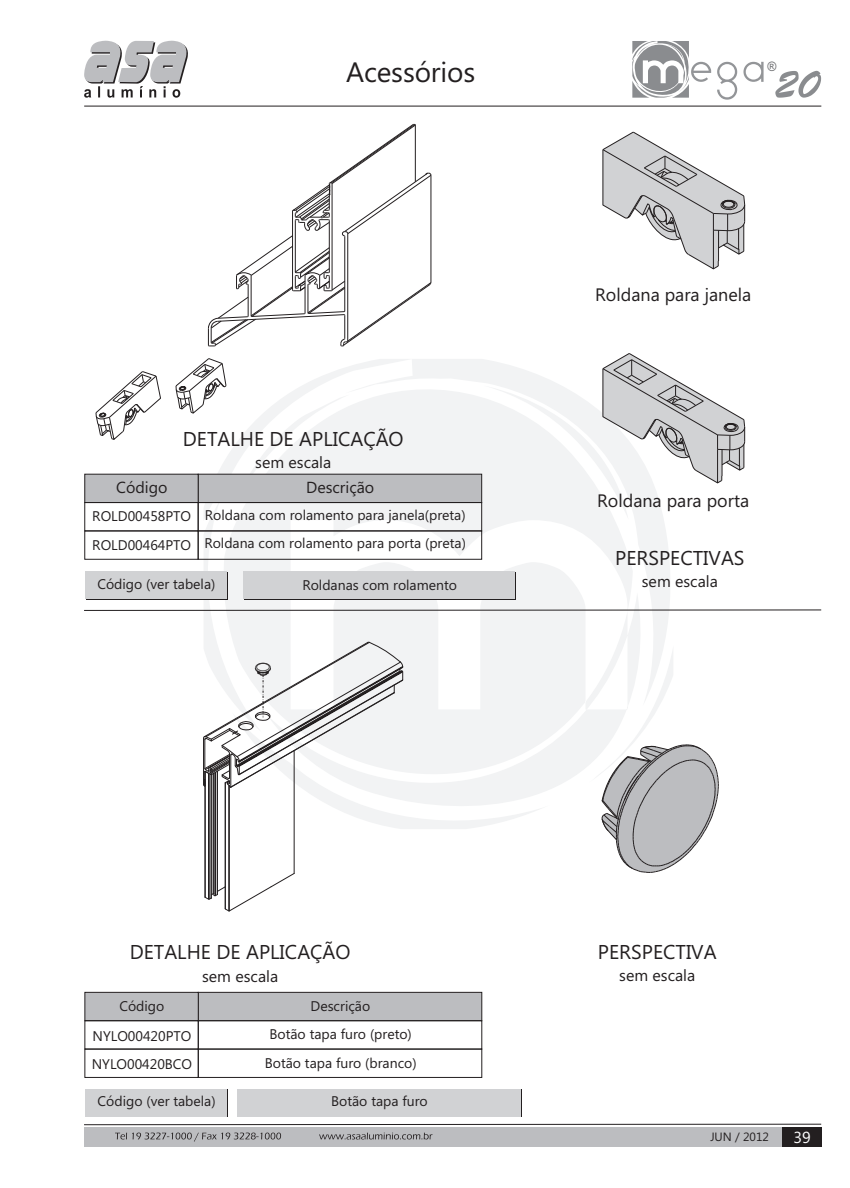
<style>
.page{position:relative;width:850px;height:1188px;background:#fff}
.page>*{position:absolute;margin:0;border:0;box-sizing:border-box;transform-origin:0 0}
.t1{font:28px "Ebrima";letter-spacing:-.005em;color:#231f20}
.t2{font:20px "Ebrima";color:#231f20}
.t3{font:18px "Ebrima";color:#231f20}
.t4{font:16px "Ebrima";color:#231f20}
.t5{font:16px "Ebrima";color:#fff}
.t6{font:14px/28.4px "Ebrima";color:#231f20}
.t7{font:13px "Arial";color:#6c6d70;scale:.93 1}
.t8{font:12px "Ebrima";color:#231f20}
</style>
<div class="page">
<svg style="left:193px;top:359px;width:484px;height:470px;fill:#f2f3f4"></svg>
<hr style="left:84px;top:106px;width:737px;height:1px;background:#231f20">
<svg style="left:84px;top:41px;width:104px;height:57px"></svg>
<div style="left:84px;top:1126px;width:737px;height:20px;background:#bcbdc0"></div>
<div style="left:782px;top:1126px;width:40px;height:20px;background:#231f20"></div>
<hr style="left:84px;top:1123px;width:737px;height:1px;background:#231f20">
<svg style="left:632px;top:41px;width:131px;height:59px"></svg>
<svg style="left:775px;top:71px;width:46px;height:27px"></svg>
<div style="left:198px;top:474px;width:284px;height:28px;background:#bcbdc0;border:1px solid #231f20"></div>
<div style="left:85px;top:474px;width:113px;height:28px;background:#bcbdc0;border:1px solid #231f20"></div>
<svg style="left:86px;top:571px;width:142px;height:28px"></svg>
<div style="left:85px;top:571px;width:142px;height:27px;background:#d1d2d4"></div>
<svg style="left:245px;top:571px;width:271px;height:28px"></svg>
<div style="left:244px;top:571px;width:271px;height:27px;background:#d1d2d4"></div>
<div style="left:198px;top:502px;width:284px;height:29px;border:1px solid #231f20"></div>
<div style="left:85px;top:502px;width:113px;height:29px;border:1px solid #231f20"></div>
<div style="left:198px;top:530px;width:284px;height:29px;border:1px solid #231f20"></div>
<div style="left:85px;top:530px;width:113px;height:29px;border:1px solid #231f20"></div>
<svg style="left:603px;top:132px;width:142px;height:137px"></svg>
<svg style="left:603px;top:353px;width:142px;height:130px"></svg>
<svg style="left:96px;top:371px;width:65px;height:69px"></svg>
<hr style="left:431px;top:175px;width:1px;height:107px;background:#231f20">
<svg style="left:208px;top:124px;width:223px;height:222px"></svg>
<svg style="left:176px;top:358px;width:50px;height:55px"></svg>
<hr style="left:84px;top:609px;width:737px;height:1px;background:#231f20">
<div style="left:85px;top:1088px;width:142px;height:28px;background:#d1d2d4"></div>
<div style="left:237px;top:1088px;width:284px;height:28px;background:#d1d2d4"></div>
<svg style="left:601px;top:743px;width:118px;height:130px"></svg>
<div style="left:198px;top:991px;width:284px;height:29px;background:#bcbdc0;border:1px solid #231f20"></div>
<div style="left:85px;top:991px;width:113px;height:29px;background:#bcbdc0;border:1px solid #231f20"></div>
<div style="left:198px;top:1020px;width:284px;height:29px;border:1px solid #231f20"></div>
<div style="left:85px;top:1020px;width:113px;height:29px;border:1px solid #231f20"></div>
<div style="left:198px;top:1048px;width:284px;height:29px;border:1px solid #231f20"></div>
<div style="left:85px;top:1048px;width:113px;height:29px;border:1px solid #231f20"></div>
<svg style="left:203px;top:641px;width:200px;height:270px"></svg>
<svg style="left:115px;top:1132px;width:317px;height:9px"></svg>
<h1 class="t1" style="left:346px;top:61px;width:131px">Acessórios</h1>
<h2 class="t2" style="left:183px;top:431px;width:222px">DETALHE DE APLICAÇÃO</h2>
<p class="t4" style="left:255px;top:456px;width:78px">sem escala</p>
<p class="t4" style="left:116px;top:481px;width:53px">Código</p>
<p class="t4" style="left:306px;top:480px;width:70px">Descrição</p>
<p class="t6" style="left:92px;top:503px;width:100px">ROLD00458PTO<br>ROLD00464PTO</p>
<p class="t6" style="left:204px;top:502px;width:263px">Roldana com rolamento para janela(preta)<br>Roldana com rolamento para porta (preta)</p>
<p class="t6" style="left:302px;top:572px;width:156px">Roldanas com rolamento</p>
<p class="t6" style="left:97px;top:571px;width:119px">Código (ver tabela)</p>
<p class="t7" style="left:767px;top:62px;width:11px">®</p>
<p class="t3" style="left:595px;top:287px;width:157px">Roldana para janela</p>
<p class="t3" style="left:597px;top:494px;width:154px">Roldana para porta</p>
<h2 class="t2" style="left:615px;top:550px;width:131px">PERSPECTIVAS</h2>
<p class="t4" style="left:642px;top:575px;width:78px">sem escala</p>
<h2 class="t2" style="left:130px;top:944px;width:222px">DETALHE DE APLICAÇÃO</h2>
<p class="t4" style="left:202px;top:969px;width:78px">sem escala</p>
<p class="t6" style="left:119px;top:993px;width:46px">Código</p>
<p class="t6" style="left:265px;top:992px;width:153px;text-align:center">Descrição<br>Botão tapa furo (preto)<br>Botão tapa furo (branco)</p>
<p class="t6" style="left:92px;top:1022px;width:102px">NYLO00420PTO<br>NYLO00420BCO</p>
<p class="t6" style="left:98px;top:1088px;width:119px">Código (ver tabela)</p>
<p class="t6" style="left:331px;top:1087px;width:98px">Botão tapa furo</p>
<h2 class="t2" style="left:598px;top:944px;width:120px">PERSPECTIVA</h2>
<p class="t4" style="left:619px;top:969px;width:78px">sem escala</p>
<p class="t8" style="left:710px;top:1131px;width:60px">JUN / 2012</p>
<p class="t5" style="left:793px;top:1130px;width:19px">39</p>
</div>
